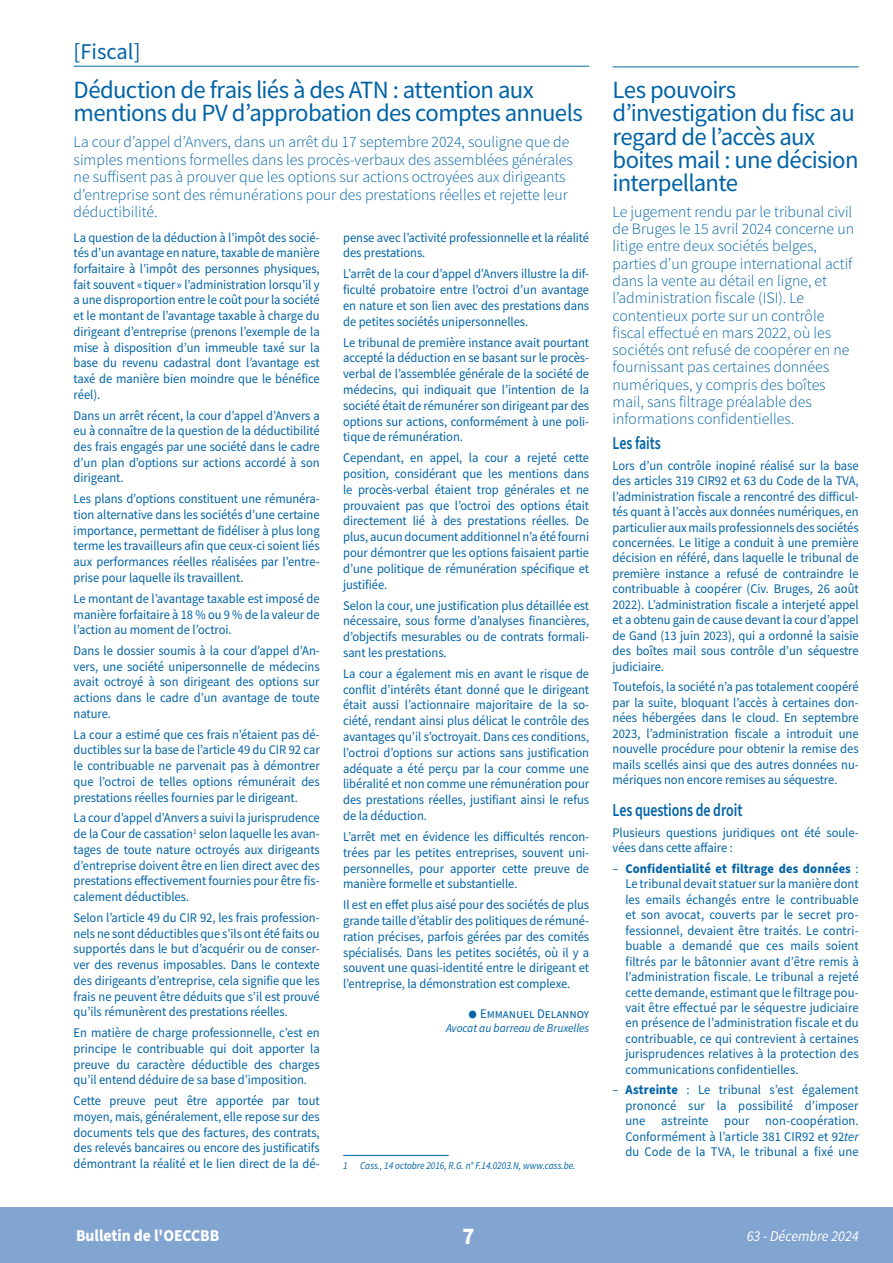
<style>
.page{position:relative;width:893px;height:1263px;background:#fff}
.page>*{position:absolute;margin:0;border:0;box-sizing:border-box;transform-origin:0 0}
.t1{font:24.75px/23.2px "Source Sans Pro";letter-spacing:-.025em;color:#0163a7}
.t2{font:700 24px "Source Sans Pro";color:#fff;scale:.95 1}
.t3{font:22.5px "Source Sans Pro";color:#0163a7}
.t4{font:600 18px "Source Sans Pro";letter-spacing:-.005em;color:#0163a7;scale:.77 1}
.t5{font:700 16.5px "Source Sans Pro";letter-spacing:-.005em;color:#fff;scale:.95 1}
.t6{font:300 15.75px/17.2px "Source Sans Pro";color:#0163a7}
.t7{font:italic 15px "Source Sans Pro";letter-spacing:-.005em;color:#fff;scale:.95 1}
.t8{font:13.2px/15.8px "Source Sans Pro";letter-spacing:-.005em;color:#0163a7;text-align:justify;scale:.95 1}
.t9{font:italic 12px "Source Sans Pro";letter-spacing:-.005em;color:#0163a7;scale:.95 1}
.t10{font:italic 10.5px "Source Sans Pro";letter-spacing:-.005em;color:#0163a7;scale:.9 1}
.s1{font-size:32.25px}
.s2{font-weight:700}
.s3{font-style:italic}
</style>
<div class="page">
<div style="left:0;top:1206px;width:892px;height:56px;background:#82a4d0"></div>
<hr style="left:74px;top:66px;width:515px;height:1px;background:#0163a7">
<hr style="left:343px;top:1154px;width:105px;height:1px;background:#0163a7">
<hr style="left:612px;top:67px;width:246px;height:1px;background:#0163a7">
<h3 class="t3" style="left:74px;top:37px;width:68px">[Fiscal]</h3>
<h1 class="t1" style="left:74px;top:77px;width:511px">Déduction de frais liés à des ATN : attention aux mentions du PV d’approbation des comptes annuels</h1>
<p class="t6" style="left:74px;top:133px;width:500px">La cour d’appel d’Anvers, dans un arrêt du 17 septembre 2024, souligne que de simples mentions formelles dans les procès-verbaux des assemblées générales ne suffisent pas à prouver que les options sur actions octroyées aux dirigeants d’entreprise sont des rémunérations pour des prestations réelles et rejette leur déductibilité.</p>
<p class="t8" style="left:74px;top:229px;width:260px">La question de la déduction à l’impôt des socié&shy;tés d’un avantage en nature, taxable de manière forfaitaire à l’impôt des personnes physiques, fait souvent « tiquer » l’administration lorsqu’il y a une disproportion entre le coût pour la société et le montant de l’avantage taxable à charge du dirigeant d’entreprise (prenons l’exemple de la mise à disposition d’un immeuble taxé sur la base du revenu cadastral dont l’avantage est taxé de manière bien moindre que le bénéfice réel).</p>
<p class="t8" style="left:74px;top:407px;width:260px">Dans un arrêt récent, la cour d’appel d’Anvers a eu à connaître de la question de la déductibilité des frais engagés par une société dans le cadre d’un plan d’options sur actions accordé à son dirigeant.</p>
<p class="t8" style="left:74px;top:491px;width:260px">Les plans d’options constituent une rémunéra&shy;tion alternative dans les sociétés d’une certaine importance, permettant de fidéliser à plus long terme les travailleurs afin que ceux-ci soient liés aux performances réelles réalisées par l’entre&shy;prise pour laquelle ils travaillent.</p>
<p class="t8" style="left:74px;top:590px;width:260px">Le montant de l’avantage taxable est imposé de manière forfaitaire à 18 % ou 9 % de la valeur de l’action au moment de l’octroi.</p>
<p class="t8" style="left:74px;top:642px;width:260px">Dans le dossier soumis à la cour d’appel d’An&shy;vers, une société unipersonnelle de médecins avait octroyé à son dirigeant des options sur actions dans le cadre d’un avantage de toute nature.</p>
<p class="t8" style="left:74px;top:726px;width:260px">La cour a estimé que ces frais n’étaient pas dé&shy;ductibles sur la base de l’article 49 du CIR 92 car le contribuable ne parvenait pas à démontrer que l’octroi de telles options rémunérait des prestations réelles fournies par le dirigeant.</p>
<p class="t8" style="left:74px;top:810px;width:260px">La cour d’appel d’Anvers a suivi la jurisprudence de la Cour de cassation<sup>1</sup> selon laquelle les avan&shy;tages de toute nature octroyés aux dirigeants d’entreprise doivent être en lien direct avec des prestations effectivement fournies pour être fis&shy;calement déductibles.</p>
<p class="t8" style="left:74px;top:909px;width:260px">Selon l’article 49 du CIR 92, les frais profession&shy;nels ne sont déductibles que s’ils ont été faits ou supportés dans le but d’acquérir ou de conser&shy;ver des revenus imposables. Dans le contexte des dirigeants d’entreprise, cela signifie que les frais ne peuvent être déduits que s’il est prouvé qu’ils rémunèrent des prestations réelles.</p>
<p class="t8" style="left:74px;top:1024px;width:260px">En matière de charge professionnelle, c’est en principe le contribuable qui doit apporter la preuve du caractère déductible des charges qu’il entend déduire de sa base d’imposition.</p>
<p class="t8" style="left:74px;top:1092px;width:260px">Cette preuve peut être apportée par tout moyen, mais, généralement, elle repose sur des documents tels que des factures, des contrats, des relevés bancaires ou encore des justificatifs démontrant la réalité et le lien direct de la dé-</p>
<p class="t8" style="left:343px;top:229px;width:260px">pense avec l’activité professionnelle et la réalité des prestations.</p>
<p class="t8" style="left:343px;top:266px;width:260px">L’arrêt de la cour d’appel d’Anvers illustre la dif&shy;ficulté probatoire entre l’octroi d’un avantage en nature et son lien avec des prestations dans de petites sociétés unipersonnelles.</p>
<p class="t8" style="left:343px;top:334px;width:260px">Le tribunal de première instance avait pourtant accepté la déduction en se basant sur le procès&shy;verbal de l’assemblée générale de la société de médecins, qui indiquait que l’intention de la société était de rémunérer son dirigeant par des options sur actions, conformément à une poli&shy;tique de rémunération.</p>
<p class="t8" style="left:343px;top:450px;width:260px">Cependant, en appel, la cour a rejeté cette position, considérant que les mentions dans le procès-verbal étaient trop générales et ne prouvaient pas que l’octroi des options était directement lié à des prestations réelles. De plus, aucun document additionnel n’a été fourni pour démontrer que les options faisaient partie d’une politique de rémunération spécifique et justifiée.</p>
<p class="t8" style="left:343px;top:597px;width:260px">Selon la cour, une justification plus détaillée est nécessaire, sous forme d’analyses financières, d’objectifs mesurables ou de contrats formali&shy;sant les prestations.</p>
<p class="t8" style="left:343px;top:665px;width:260px">La cour a également mis en avant le risque de conflit d’intérêts étant donné que le dirigeant était aussi l’actionnaire majoritaire de la so&shy;ciété, rendant ainsi plus délicat le contrôle des avantages qu’il s’octroyait. Dans ces conditions, l’octroi d’options sur actions sans justification adéquate a été perçu par la cour comme une libéralité et non comme une rémunération pour des prestations réelles, justifiant ainsi le refus de la déduction.</p>
<p class="t8" style="left:343px;top:828px;width:260px">L’arrêt met en évidence les difficultés rencon&shy;trées par les petites entreprises, souvent uni&shy;personnelles, pour apporter cette preuve de manière formelle et substantielle.</p>
<p class="t8" style="left:343px;top:896px;width:260px">Il est en effet plus aisé pour des sociétés de plus grande taille d’établir des politiques de rémuné&shy;ration précises, parfois gérées par des comités spécialisés. Dans les petites sociétés, où il y a souvent une quasi-identité entre le dirigeant et l’entreprise, la démonstration est complexe.</p>
<p class="t8" style="left:468px;top:1005px;width:129px"><span class="s1">•</span> Emmanuel Delannoy</p>
<p class="t9" style="left:446px;top:1020px;width:152px">Avocat au barreau de Bruxelles</p>
<p class="t10" style="left:343px;top:1158px;width:260px">1 Cass., 14 octobre 2016, R.G. n° F.14.0203.N, www.cass.be.</p>
<h1 class="t1" style="left:612px;top:78px;width:247px">Les pouvoirs d’investigation du fisc au regard de l’accès aux boites mail : une décision interpellante</h1>
<p class="t6" style="left:612px;top:203px;width:243px">Le jugement rendu par le tribunal civil de Bruges le 15 avril 2024 concerne un litige entre deux sociétés belges, parties d’un groupe international actif dans la vente au détail en ligne, et l’administration fiscale (ISI). Le contentieux porte sur un contrôle fiscal effectué en mars 2022, où les sociétés ont refusé de coopérer en ne fournissant pas certaines données numériques, y compris des boîtes mail, sans filtrage préalable des informations confidentielles.</p>
<h3 class="t4" style="left:612px;top:431px;width:64px">Les faits</h3>
<p class="t8" style="left:612px;top:457px;width:260px">Lors d’un contrôle inopiné réalisé sur la base des articles 319 CIR92 et 63 du Code de la TVA, l’administration fiscale a rencontré des difficul&shy;tés quant à l’accès aux données numériques, en particulier aux mails professionnels des sociétés concernées. Le litige a conduit à une première décision en référé, dans laquelle le tribunal de première instance a refusé de contraindre le contribuable à coopérer (Civ. Bruges, 26 août 2022). L’administration fiscale a interjeté appel et a obtenu gain de cause devant la cour d’appel de Gand (13 juin 2023), qui a ordonné la saisie des boîtes mail sous contrôle d’un séquestre judiciaire.</p>
<p class="t8" style="left:612px;top:679px;width:260px">Toutefois, la société n’a pas totalement coopéré par la suite, bloquant l’accès à certaines don&shy;nées hébergées dans le cloud. En septembre 2023, l’administration fiscale a introduit une nouvelle procédure pour obtenir la remise des mails scellés ainsi que des autres données nu&shy;mériques non encore remises au séquestre.</p>
<h3 class="t4" style="left:612px;top:798px;width:170px">Les questions de droit</h3>
<p class="t8" style="left:612px;top:824px;width:260px">Plusieurs questions juridiques ont été soule&shy;vées dans cette affaire :</p>
<p class="t8" style="left:625px;top:860px;width:247px;text-indent:-13px">– <span class="s2">Confidentialité et filtrage des données</span> :<br>Le tribunal devait statuer sur la manière dont les emails échangés entre le contribuable et son avocat, couverts par le secret pro&shy;fessionnel, devaient être traités. Le contri&shy;buable a demandé que ces mails soient filtrés par le bâtonnier avant d’être remis à l’administration fiscale. Le tribunal a rejeté cette demande, estimant que le filtrage pou&shy;vait être effectué par le séquestre judiciaire en présence de l’administration fiscale et du contribuable, ce qui contrevient à certaines jurisprudences relatives à la protection des communications confidentielles.</p>
<p class="t8" style="left:625px;top:1081px;width:247px;text-indent:-13px">– <span class="s2">Astreinte</span> : Le tribunal s’est également prononcé sur la possibilité d’imposer une astreinte pour non-coopération.<br>Conformément à l’article 381 CIR92 et 92<span class="s3">ter </span>du Code de la TVA, le tribunal a fixé une</p>
<p class="t5" style="left:76px;top:1224px;width:152px">Bulletin de l'OECCBB</p>
<h2 class="t2" style="left:462px;top:1219px;width:14px">7</h2>
<p class="t7" style="left:746px;top:1226px;width:119px">63 - Décembre 2024</p>
</div>
